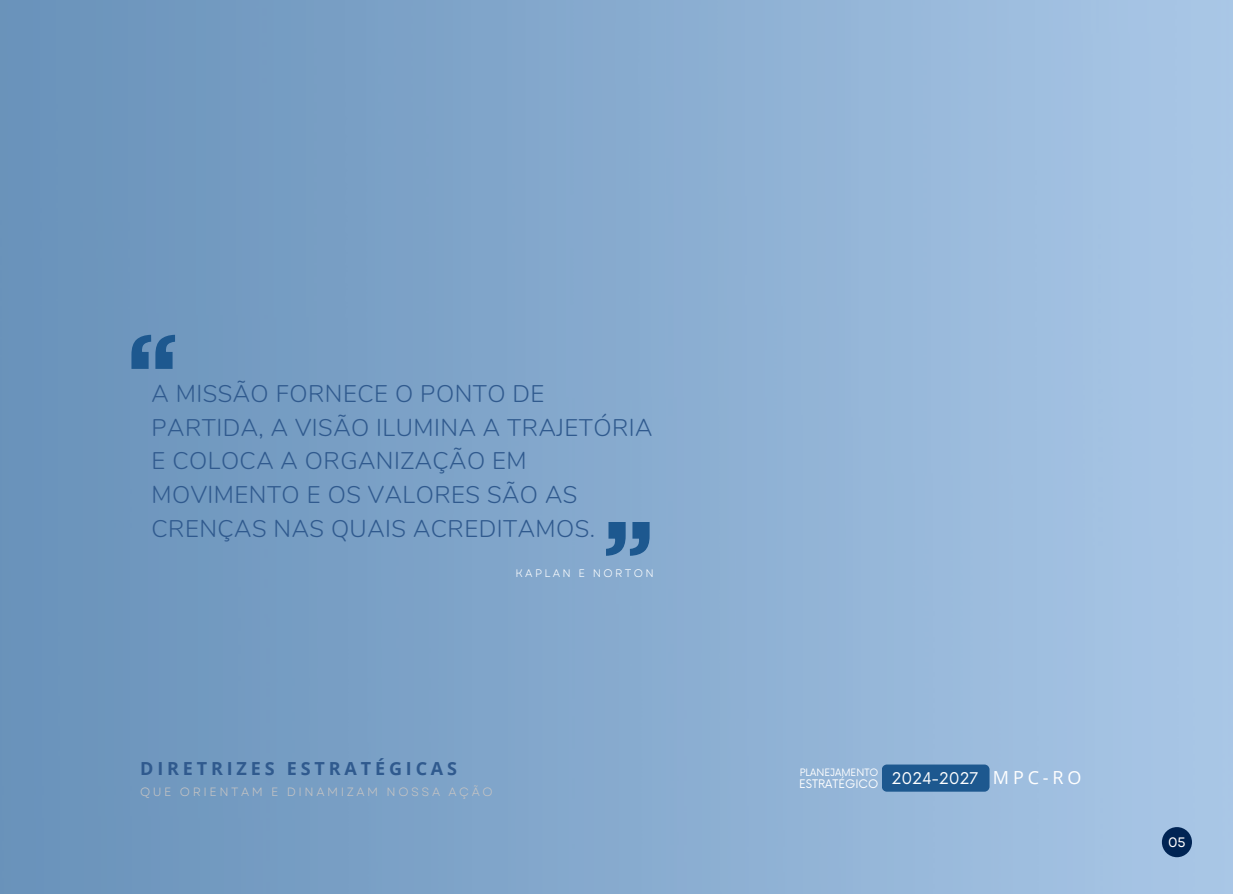
<style>
.page{position:relative;width:1233px;height:894px;background:#fff}
.page>*{position:absolute;margin:0;border:0;box-sizing:border-box;transform-origin:0 0}
.t1{font:300 24px/33.8px "Nunito";letter-spacing:.02em;color:#305a8e}
.t2{font:700 18px "Open Sans";letter-spacing:.215em;color:#305a8e}
.t3{font:13.65px "Garet";color:#fff}
.t4{font:12px "Garet";letter-spacing:.215em;color:#c6c4c3}
.t5{font:11.55px "Now";color:#fff}
.t6{font:10.95px "Garet";letter-spacing:.215em;color:#fff}
.t7{font:9.9px "Now";color:#fff}
</style>
<div class="page">
<div style="left:0;top:0;width:1233px;height:893px;background:linear-gradient(to right,#6790b8,#a9c6e6)"></div>
<div style="left:882px;top:764px;width:108px;height:27px;background:#1d588f;border-radius:5px"></div>
<svg style="left:131px;top:335px;width:44px;height:33px"></svg>
<div style="left:1162px;top:826px;width:30px;height:31px;background:#002454;border-radius:50%"></div>
<svg style="left:606px;top:522px;width:44px;height:33px"></svg>
<p class="t1" style="left:151px;top:375px;width:503px">A MISSÃO FORNECE O PONTO DE<br>PARTIDA, A VISÃO ILUMINA A TRAJETÓRIA<br>E COLOCA A ORGANIZAÇÃO EM<br>MOVIMENTO E OS VALORES SÃO AS<br>CRENÇAS NAS QUAIS ACREDITAMOS.</p>
<p class="t6" style="left:516px;top:566px;width:140px">KAPLAN E NORTON</p>
<p class="t2" style="left:140px;top:755px;width:318px">DIRETRIZES ESTRATÉGICAS</p>
<p class="t4" style="left:140px;top:784px;width:354px">QUE ORIENTAM E DINAMIZAM NOSSA AÇÃO</p>
<p class="t7" style="left:800px;top:764px;width:80px">PLANEJAMENTO</p>
<p class="t5" style="left:799px;top:774px;width:284px">ESTRATÉGICO <sup>2024-2027</sup> <sup>M</sup> <sup>P</sup> <sup>C</sup> <sup>-</sup> <sup>R</sup> <sup>O</sup></p>
<p class="t3" style="left:1168px;top:833px;width:19px">05</p>
</div>
